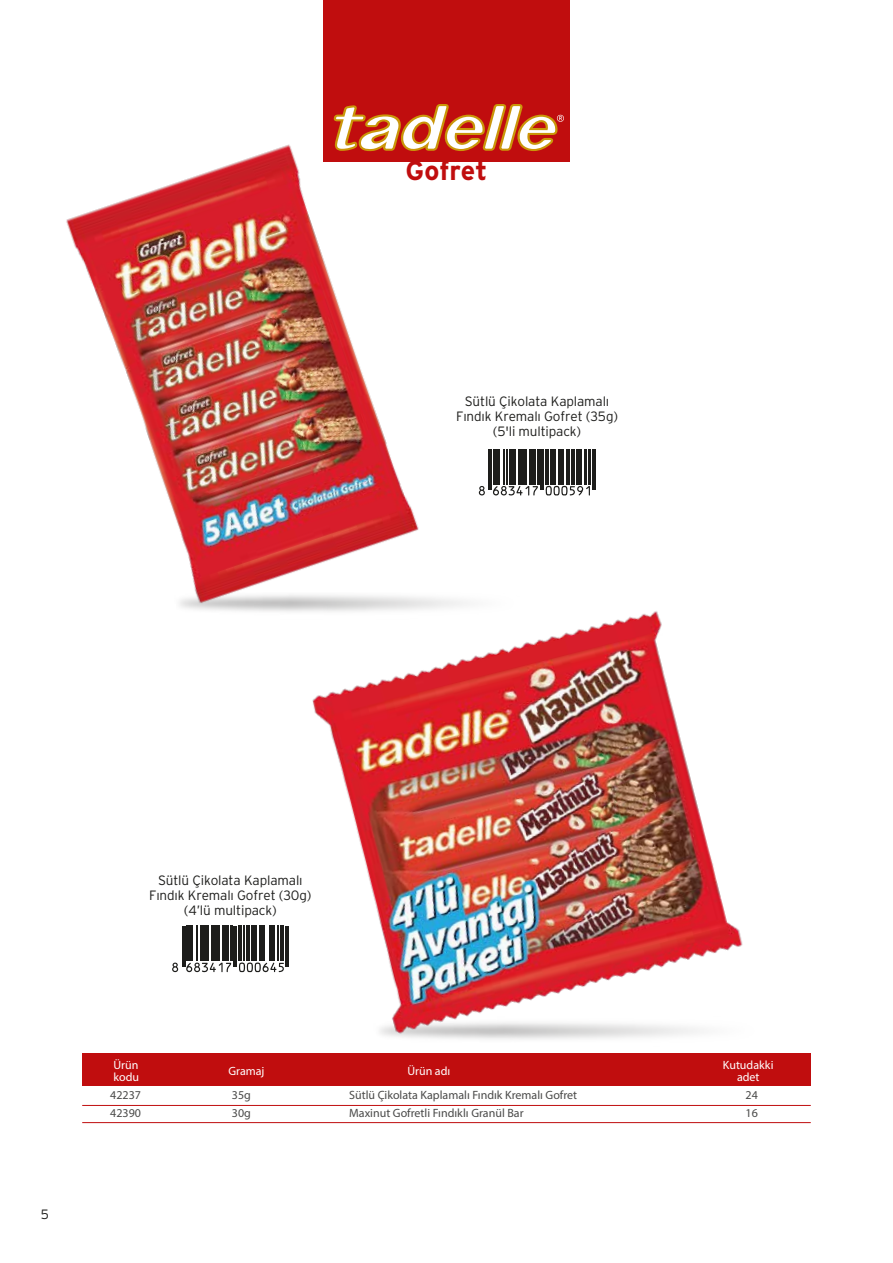
<style>
.page{position:relative;width:893px;height:1263px;background:#fff}
.page>*{position:absolute;margin:0;border:0;box-sizing:border-box;transform-origin:0 0}
.t1{font:27px "Interstate Bold TR";color:#c00d0e}
.t2{font:13.5px/15px "Interstate Light TR";letter-spacing:-.01em;color:#1d1d1b;text-align:center}
.t3{font:12px "Myriad Pro";color:#4a4a49}
.t4{font:12px/12px "Myriad Pro";color:#fff}
</style>
<div class="page">
<div style="left:323px;top:0;width:246px;height:161px;background:#c00d0e"></div>
<svg style="left:334px;top:104px;width:230px;height:47px"></svg>
<svg style="left:479px;top:486px;width:6px;height:9px"></svg>
<hr style="left:489px;top:449px;width:1px;height:41px;background:#1d1d1b">
<hr style="left:491px;top:449px;width:1px;height:41px;background:#1d1d1b">
<hr style="left:493px;top:449px;width:1px;height:35px;background:#1d1d1b">
<div style="left:495px;top:449px;width:5px;height:35px;background:#1d1d1b"></div>
<hr style="left:503px;top:449px;width:1px;height:35px;background:#1d1d1b">
<hr style="left:507px;top:449px;width:1px;height:35px;background:#1d1d1b">
<hr style="left:509px;top:449px;width:4px;height:35px;background:#1d1d1b">
<hr style="left:514px;top:449px;width:2px;height:35px;background:#1d1d1b">
<hr style="left:518px;top:449px;width:3px;height:35px;background:#1d1d1b">
<hr style="left:522px;top:449px;width:1px;height:35px;background:#1d1d1b">
<hr style="left:524px;top:449px;width:3px;height:35px;background:#1d1d1b">
<hr style="left:529px;top:449px;width:2px;height:35px;background:#1d1d1b">
<svg style="left:493px;top:486px;width:45px;height:9px"></svg>
<hr style="left:532px;top:449px;width:4px;height:35px;background:#1d1d1b">
<hr style="left:537px;top:449px;width:2px;height:35px;background:#1d1d1b">
<hr style="left:540px;top:449px;width:1px;height:41px;background:#1d1d1b">
<hr style="left:543px;top:449px;width:1px;height:41px;background:#1d1d1b">
<hr style="left:545px;top:449px;width:3px;height:35px;background:#1d1d1b">
<hr style="left:550px;top:449px;width:2px;height:35px;background:#1d1d1b">
<hr style="left:553px;top:449px;width:3px;height:35px;background:#1d1d1b">
<hr style="left:558px;top:449px;width:1px;height:35px;background:#1d1d1b">
<hr style="left:560px;top:449px;width:4px;height:35px;background:#1d1d1b">
<hr style="left:566px;top:449px;width:1px;height:35px;background:#1d1d1b">
<hr style="left:568px;top:449px;width:1px;height:35px;background:#1d1d1b">
<hr style="left:572px;top:449px;width:3px;height:35px;background:#1d1d1b">
<hr style="left:576px;top:449px;width:4px;height:35px;background:#1d1d1b">
<hr style="left:581px;top:449px;width:1px;height:35px;background:#1d1d1b">
<svg style="left:546px;top:486px;width:44px;height:9px"></svg>
<hr style="left:584px;top:449px;width:2px;height:35px;background:#1d1d1b">
<hr style="left:589px;top:449px;width:2px;height:35px;background:#1d1d1b">
<hr style="left:592px;top:449px;width:1px;height:41px;background:#1d1d1b">
<hr style="left:594px;top:449px;width:1px;height:41px;background:#1d1d1b">
<svg style="left:172px;top:962px;width:6px;height:10px"></svg>
<hr style="left:182px;top:926px;width:1px;height:41px;background:#1d1d1b">
<hr style="left:184px;top:926px;width:1px;height:41px;background:#1d1d1b">
<hr style="left:186px;top:926px;width:2px;height:35px;background:#1d1d1b">
<hr style="left:189px;top:926px;width:4px;height:35px;background:#1d1d1b">
<hr style="left:197px;top:926px;width:1px;height:35px;background:#1d1d1b">
<hr style="left:200px;top:926px;width:1px;height:35px;background:#1d1d1b">
<div style="left:202px;top:926px;width:5px;height:35px;background:#1d1d1b"></div>
<hr style="left:208px;top:926px;width:1px;height:35px;background:#1d1d1b">
<hr style="left:211px;top:926px;width:3px;height:35px;background:#1d1d1b">
<hr style="left:216px;top:926px;width:1px;height:35px;background:#1d1d1b">
<hr style="left:218px;top:926px;width:2px;height:35px;background:#1d1d1b">
<hr style="left:222px;top:926px;width:3px;height:35px;background:#1d1d1b">
<svg style="left:186px;top:962px;width:45px;height:10px"></svg>
<hr style="left:226px;top:926px;width:3px;height:35px;background:#1d1d1b">
<hr style="left:230px;top:926px;width:2px;height:35px;background:#1d1d1b">
<div style="left:82px;top:1053px;width:729px;height:33px;background:#c00d0e"></div>
<hr style="left:82px;top:1105px;width:729px;height:1px;background:#c00d0e">
<hr style="left:82px;top:1122px;width:729px;height:1px;background:#c00d0e">
<img style="left:66px;top:123px;width:381px;height:488px">
<img style="left:234px;top:543px;width:577px;height:563px">
<h1 class="t1" style="left:406px;top:155px;width:83px">Gofret</h1>
<p class="t2" style="left:456px;top:394px;width:164px">Sütlü Çikolata Kaplamalı<br>Fındık Kremalı Gofret (35g) (5'li multipack)</p>
<p class="t2" style="left:41px;top:1207px;width:10px">5</p>
<p class="t2" style="left:149px;top:872px;width:164px">Sütlü Çikolata Kaplamalı<br>Fındık Kremalı Gofret (30g) (4’lü multipack)</p>
<p class="t4" style="left:113px;top:1058px;width:27px">Ürün kodu</p>
<p class="t4" style="left:228px;top:1064px;width:38px">Gramaj</p>
<p class="t4" style="left:407px;top:1064px;width:44px">Ürün adı</p>
<p class="t4" style="left:723px;top:1058px;width:52px;text-align:center">Kutudakki adet</p>
<p class="t3" style="left:110px;top:1087px;width:32px">42237</p>
<p class="t3" style="left:232px;top:1087px;width:21px">35g</p>
<p class="t3" style="left:349px;top:1087px;width:230px">Sütlü Çikolata Kaplamalı Fındık Kremalı Gofret</p>
<p class="t3" style="left:746px;top:1087px;width:14px">24</p>
<p class="t3" style="left:110px;top:1105px;width:32px">42390</p>
<p class="t3" style="left:232px;top:1105px;width:21px">30g</p>
<p class="t3" style="left:349px;top:1105px;width:176px">Maxinut Gofretli Fındıklı Granül Bar</p>
<p class="t3" style="left:746px;top:1105px;width:14px">16</p>
</div>
